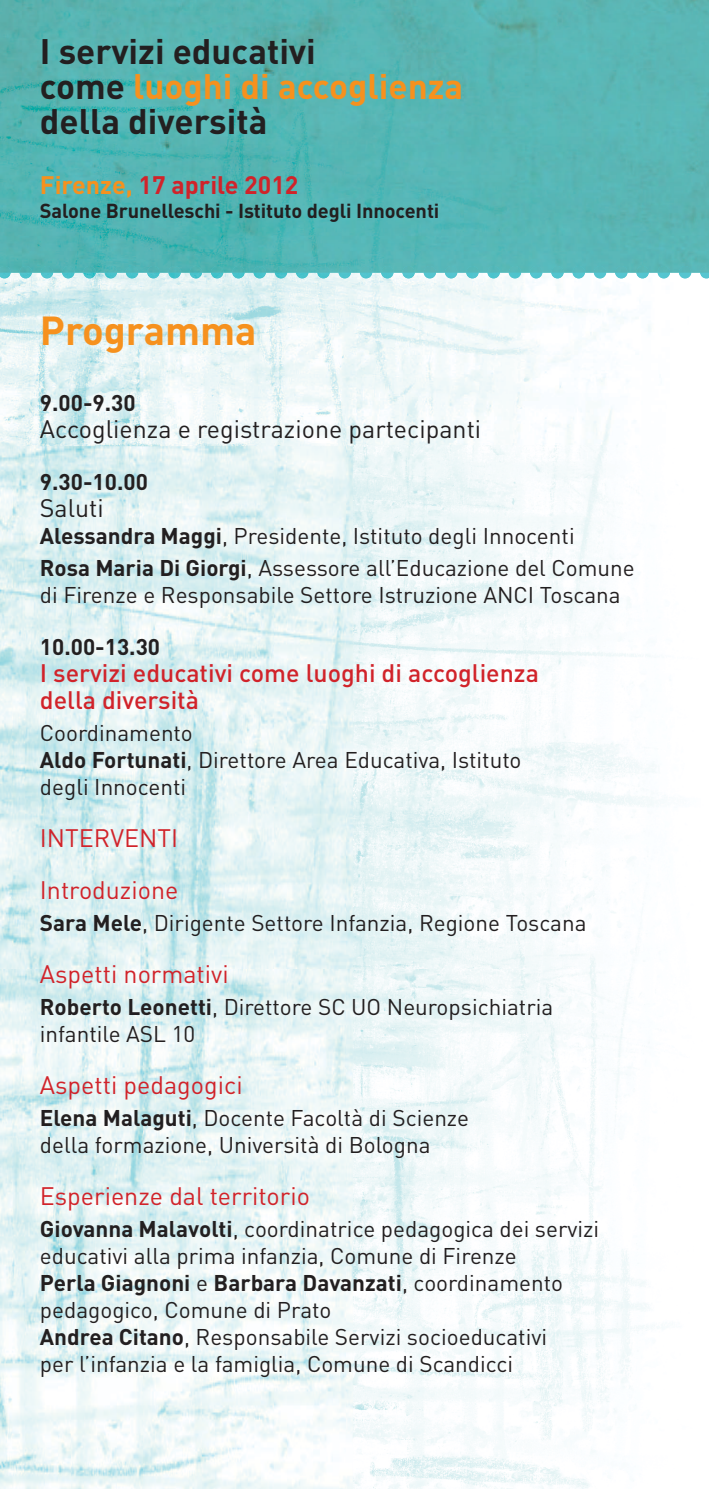
<style>
.page{position:relative;width:709px;height:1489px;background:#fff}
.page>*{position:absolute;margin:0;border:0;box-sizing:border-box;transform-origin:0 0}
.t1{font:700 40px "DIN";color:#f6911e}
.t2{font:700 35px/35px "DIN";color:#231f20}
.t3{font:25px/52px "DIN";color:#d1232a}
.t4{font:500 25px/27px "DIN";color:#d1232a}
.t5{font:25px "DIN";color:#231f20}
.t6{font:700 25px "DIN";color:#d1232a}
.t7{font:22.5px/27px "DIN";color:#231f20}
.t8{font:700 22.5px "DIN";color:#231f20}
.t9{font:700 20px "DIN";letter-spacing:-.005em;color:#231f20}
.s1{color:#f6911e}
.s2{font-weight:700}
</style>
<div class="page">
<div style="left:0;top:0;width:709px;height:272px;background:#59b7b5"></div>
<img style="left:0;top:278px;width:709px;height:1210px">
<img style="left:0;top:272px;width:709px;height:6px">
<img style="left:0;top:0;width:709px;height:1px">
<img style="left:0;top:0;width:487px;height:272px">
<img style="left:620px;top:0;width:89px;height:249px">
<img style="left:190px;top:266px;width:363px;height:6px">
<h2 class="t2" style="left:40px;top:33px;width:425px">I servizi educativi<br>come <span class="s1">luoghi di accoglienza </span>della diversità</h2>
<p class="t6" style="left:40px;top:169px;width:260px"><span class="s1">Firenze,</span> 17 aprile 2012</p>
<p class="t9" style="left:40px;top:198px;width:401px">Salone Brunelleschi - Istituto degli Innocenti</p>
<h1 class="t1" style="left:40px;top:304px;width:218px">Programma</h1>
<p class="t8" style="left:40px;top:387px;width:97px">9.00-9.30</p>
<p class="t5" style="left:40px;top:413px;width:443px">Accoglienza e registrazione partecipanti</p>
<p class="t8" style="left:40px;top:466px;width:109px">9.30-10.00</p>
<p class="t5" style="left:40px;top:492px;width:65px">Saluti</p>
<p class="t7" style="left:40px;top:519px;width:596px;line-height:32px"><span class="s2">Alessandra Maggi</span>, Presidente, Istituto degli Innocenti<br><span class="s2">Rosa Maria Di Giorgi</span>, Assessore all’Educazione del Comune</p>
<p class="t7" style="left:40px;top:580px;width:582px">di Firenze e Responsabile Settore Istruzione ANCI Toscana</p>
<p class="t8" style="left:40px;top:631px;width:122px">10.00-13.30</p>
<p class="t4" style="left:40px;top:658px;width:500px">I servizi educativi come luoghi di accoglienza della diversità</p>
<p class="t7" style="left:40px;top:718px;width:483px">Coordinamento<br><span class="s2">Aldo Fortunati</span>, Direttore Area Educativa, Istituto degli Innocenti</p>
<p class="t3" style="left:40px;top:811px;width:140px">INTERvENTI<br>Introduzione</p>
<p class="t7" style="left:40px;top:908px;width:548px"><span class="s2">Sara Mele</span>, Dirigente Settore Infanzia, Regione Toscana</p>
<p class="t3" style="left:40px;top:947px;width:190px">Aspetti normativi</p>
<p class="t7" style="left:40px;top:992px;width:515px"><span class="s2">Roberto Leonetti</span>, Direttore SC UO Neuropsichiatria infantile ASL 10</p>
<p class="t3" style="left:40px;top:1058px;width:204px">Aspetti pedagogici</p>
<p class="t7" style="left:40px;top:1103px;width:431px"><span class="s2">Elena Malaguti</span>, Docente Facoltà di Scienze della formazione, Università di Bologna</p>
<p class="t3" style="left:40px;top:1169px;width:271px">Esperienze dal territorio</p>
<p class="t7" style="left:40px;top:1214px;width:561px"><span class="s2">Giovanna Malavolti</span>, coordinatrice pedagogica dei servizi educativi alla prima infanzia, Comune di Firenze<br><span class="s2">Perla Giagnoni</span> e <span class="s2">Barbara Davanzati</span>, coordinamento pedagogico, Comune di Prato<br><span class="s2">Andrea Citano</span>, Responsabile Servizi socioeducativi<br>per l’infanzia e la famiglia, Comune di Scandicci</p>
</div>
